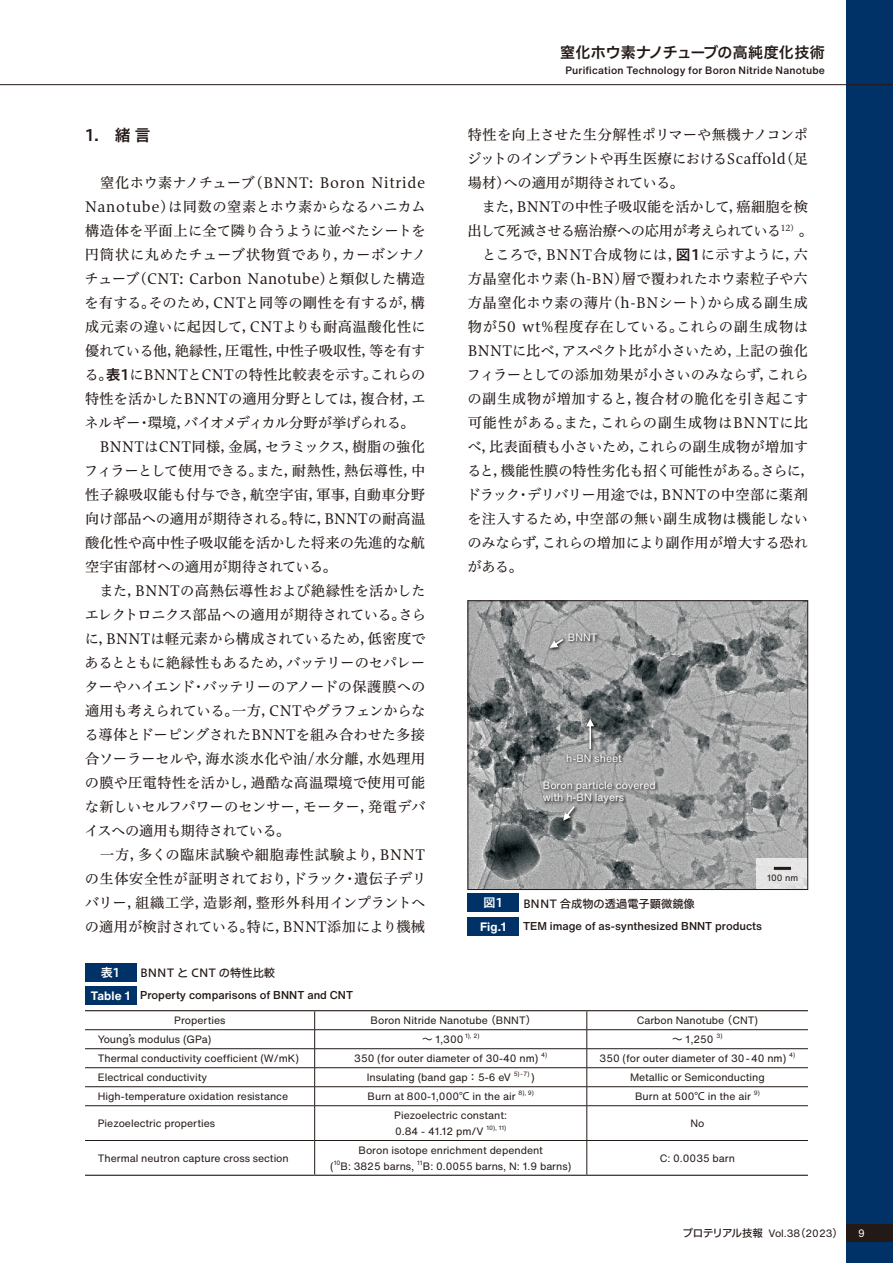
<style>
.page{position:relative;width:893px;height:1263px;background:#fff}
.page>*{position:absolute;margin:0;border:0;box-sizing:border-box;transform-origin:0 0}
.t1{font:15.75px "Hiragino UD Sans F Std N W6";color:#231916}
.t2{font:15px "Hiragino UD Sans F Std N W6";letter-spacing:.005em;color:#231916}
.t3{font:14.25px/24px "Hiragino UD Serif Std N W4";letter-spacing:.005em;color:#231916}
.t4{font:700 12px "Helvetica Now Text";color:#fff}
.t5{font:12px "Hiragino UD Sans F Std N W6";color:#fff}
.t6{font:500 11.25px "Helvetica Now Text";color:#231916}
.t7{font:11.25px "Hiragino UD Sans F Std N W5";color:#231916}
.t8{font:10.5px/15.8px "Helvetica Now Text";color:#231916}
.t9{font:10.5px/12px "Helvetica Now Text";color:#fff}
.t10{font:500 10.5px "Helvetica Now Text";letter-spacing:.02em;color:#231916}
.t11{font:9px "Helvetica Now Text";color:#231916}
.t12{font:6.15px "Helvetica Now Text";color:#231916}
.s1{font-family:"Hiragino UD Sans F Std N W6"}
.s2{font-weight:700;font-size:12px;color:#fff}
.s3{font-family:"Hiragino UD Sans F Std N W4"}
.s4{font-family:"Hiragino UD Sans F Std N W5"}
</style>
<div class="page">
<div style="left:846px;top:85px;width:47px;height:1178px;background:#003267"></div>
<div style="left:846px;top:0;width:47px;height:85px;background:#003267"></div>
<hr style="left:0;top:84px;width:893px;height:1px;background:#231916">
<hr style="left:85px;top:1010px;width:230px;height:1px;background:#231916">
<hr style="left:315px;top:1010px;width:272px;height:1px;background:#231916">
<hr style="left:587px;top:1010px;width:221px;height:1px;background:#231916">
<hr style="left:85px;top:1175px;width:230px;height:1px;background:#231916">
<hr style="left:315px;top:1175px;width:272px;height:1px;background:#231916">
<hr style="left:587px;top:1175px;width:221px;height:1px;background:#231916">
<hr style="left:85px;top:1029px;width:230px;height:1px;background:#231916">
<hr style="left:315px;top:1029px;width:272px;height:1px;background:#231916">
<hr style="left:587px;top:1029px;width:221px;height:1px;background:#231916">
<hr style="left:85px;top:1048px;width:230px;height:1px;background:#231916">
<hr style="left:315px;top:1048px;width:272px;height:1px;background:#231916">
<hr style="left:587px;top:1048px;width:221px;height:1px;background:#231916">
<hr style="left:85px;top:1067px;width:230px;height:1px;background:#231916">
<hr style="left:315px;top:1067px;width:272px;height:1px;background:#231916">
<hr style="left:587px;top:1067px;width:221px;height:1px;background:#231916">
<hr style="left:85px;top:1086px;width:230px;height:1px;background:#231916">
<hr style="left:315px;top:1086px;width:272px;height:1px;background:#231916">
<svg style="left:314px;top:1011px;width:1px;height:94px"></svg>
<hr style="left:587px;top:1086px;width:221px;height:1px;background:#231916">
<svg style="left:587px;top:1011px;width:1px;height:94px"></svg>
<hr style="left:85px;top:1105px;width:230px;height:1px;background:#231916">
<hr style="left:315px;top:1105px;width:272px;height:1px;background:#231916">
<hr style="left:314px;top:1106px;width:1px;height:34px;background:#231916">
<hr style="left:587px;top:1105px;width:221px;height:1px;background:#231916">
<hr style="left:587px;top:1106px;width:1px;height:34px;background:#231916">
<hr style="left:85px;top:1140px;width:230px;height:1px;background:#231916">
<hr style="left:315px;top:1140px;width:272px;height:1px;background:#231916">
<hr style="left:314px;top:1141px;width:1px;height:34px;background:#231916">
<hr style="left:587px;top:1140px;width:221px;height:1px;background:#231916">
<hr style="left:587px;top:1141px;width:1px;height:34px;background:#231916">
<div style="left:85px;top:963px;width:51px;height:18px;background:#003267"></div>
<div style="left:85px;top:986px;width:51px;height:18px;background:#003267"></div>
<div style="left:468px;top:894px;width:51px;height:18px;background:#003267"></div>
<div style="left:468px;top:917px;width:51px;height:18px;background:#003267"></div>
<img style="left:470px;top:602px;width:336px;height:286px">
<div style="left:757px;top:858px;width:51px;height:31px;background:#e5e5e5"></div>
<hr style="left:774px;top:867px;width:17px;height:3px;background:#231916">
<img style="left:583px;top:715px;width:16px;height:35px">
<svg style="left:586px;top:718px;width:8px;height:31px"></svg>
<img style="left:560px;top:809px;width:20px;height:17px">
<svg style="left:563px;top:809px;width:12px;height:12px"></svg>
<img style="left:547px;top:636px;width:22px;height:17px">
<svg style="left:550px;top:639px;width:13px;height:9px"></svg>
<img style="left:565px;top:629px;width:37px;height:19px">
<img style="left:564px;top:750px;width:62px;height:20px">
<img style="left:540px;top:777px;width:120px;height:32px">
<div style="left:468px;top:600px;width:340px;height:290px;border:1px solid #231916"></div>
<div style="left:846px;top:1225px;width:47px;height:17px;background:#231916"></div>
<p class="t1" style="left:85px;top:123px;width:67px">1. 緒言</p>
<p class="t3" style="left:84px;top:170px;width:344px">　窒化ホウ素ナノチューブ（BNNT: Boron Nitride<br>Nanotube）は同数の窒素とホウ素からなるハニカム構造体を平面上に全て隣り合うように並べたシートを円筒状に丸めたチューブ状物質であり，カーボンナノチューブ（CNT: Carbon Nanotube）と類似した構造を有する。そのため，CNTと同等の剛性を有するが，構成元素の違いに起因して，CNTよりも耐高温酸化性に優れている他，絶縁性，圧電性，中性子吸収性，等を有する。<span class="s1">表1</span>にBNNTとCNTの特性比較表を示す。これらの特性を活かしたBNNTの適用分野としては，複合材，エネルギー・環境，バイオメディカル分野が挙げられる。　BNNTはCNT同様，金属，セラミックス，樹脂の強化フィラーとして使用できる。また，耐熱性，熱伝導性，中性子線吸収能も付与でき，航空宇宙，軍事，自動車分野向け部品への適用が期待される。特に，BNNTの耐高温酸化性や高中性子吸収能を活かした将来の先進的な航空宇宙部材への適用が期待されている。<br>　また，BNNTの高熱伝導性および絶縁性を活かしたエレクトロニクス部品への適用が期待されている。さらに，BNNTは軽元素から構成されているため，低密度であるとともに絶縁性もあるため，バッテリーのセパレーターやハイエンド・バッテリーのアノードの保護膜への適用も考えられている。一方，CNTやグラフェンからなる導体とドーピングされたBNNTを組み合わせた多接合ソーラーセルや，海水淡水化や油/水分離，水処理用の膜や圧電特性を活かし，過酷な高温環境で使用可能な新しいセルフパワーのセンサー，モーター，発電デバイスへの適用も期待されている。<br>　一方，多くの臨床試験や細胞毒性試験より，BNNTの生体安全性が証明されており，ドラック・遺伝子デリバリー，組織工学，造影剤，整形外科用インプラントへの適用が検討されている。特に，BNNT添加により機械</p>
<p class="t5" style="left:101px;top:963px;width:21px">表1</p>
<p class="t7" style="left:140px;top:964px;width:136px">BNNT と CNT の特性比較</p>
<p class="t6" style="left:91px;top:988px;width:264px"><span class="s2">Table 1</span> Property comparisons of BNNT and CNT</p>
<p class="t2" style="left:560px;top:41px;width:266px">窒化ホウ素ナノチューブの高純度化技術</p>
<p class="t10" style="left:565px;top:63px;width:261px">Purification Technology for Boron Nitride Nanotube</p>
<p class="t3" style="left:466px;top:122px;width:350px">特性を向上させた生分解性ポリマーや無機ナノコンポジットのインプラントや再生医療におけるScaffold（足場材）への適用が期待されている。<br>　また，BNNTの中性子吸収能を活かして，癌細胞を検出して死滅させる癌治療への応用が考えられている<sup>12）</sup>。　ところで，BNNT合成物には，<span class="s1">図1</span>に示すように，六方晶窒化ホウ素（h-BN）層で覆われたホウ素粒子や六方晶窒化ホウ素の薄片（h-BNシート）から成る副生成物が50 wt%程度存在している。これらの副生成物は<br>BNNTに比べ，アスペクト比が小さいため，上記の強化フィラーとしての添加効果が小さいのみならず，これらの副生成物が増加すると，複合材の脆化を引き起こす可能性がある。また，これらの副生成物はBNNTに比べ，比表面積も小さいため，これらの副生成物が増加すると，機能性膜の特性劣化も招く可能性がある。さらに，ドラック・デリバリー用途では，BNNTの中空部に薬剤を注入するため，中空部の無い副生成物は機能しないのみならず，これらの増加により副作用が増大する恐れがある。</p>
<p class="t9" style="left:568px;top:631px;width:31px">BNNT</p>
<p class="t9" style="left:566px;top:752px;width:57px">h-BN sheet</p>
<p class="t9" style="left:543px;top:780px;width:115px">Boron particle covered with h-BN layers</p>
<p class="t11" style="left:767px;top:872px;width:33px">100 nm</p>
<p class="t5" style="left:484px;top:894px;width:21px">図1</p>
<p class="t7" style="left:523px;top:895px;width:173px">BNNT 合成物の透過電子顕微鏡像</p>
<p class="t4" style="left:480px;top:918px;width:28px">Fig.1</p>
<p class="t6" style="left:523px;top:918px;width:240px">TEM image of as-synthesized BNNT products</p>
<p class="t8" style="left:174px;top:1013px;width:53px">Properties</p>
<p class="t8" style="left:371px;top:1013px;width:167px">Boron Nitride Nanotube <span class="s3">（</span>BNNT<span class="s3">）</span></p>
<p class="t8" style="left:637px;top:1013px;width:123px">Carbon Nanotube <span class="s3">（</span>CNT)</p>
<p class="t8" style="left:98px;top:1032px;width:115px">Young<span class="s3">ʼ</span>s modulus (GPa)</p>
<p class="t8" style="left:422px;top:1032px;width:43px"><span class="s3">～</span> 1,300</p>
<p class="t12" style="left:465px;top:1032px;width:16px">1), 2)</p>
<p class="t8" style="left:672px;top:1032px;width:43px"><span class="s3">～</span> 1,250</p>
<p class="t12" style="left:716px;top:1032px;width:7px">3)</p>
<p class="t8" style="left:98px;top:1051px;width:203px">Thermal conductivity coefficient (W/mK)</p>
<p class="t8" style="left:354px;top:1051px;width:186px">350 (for outer diameter of 30-40 nm)</p>
<p class="t12" style="left:541px;top:1051px;width:7px">4)</p>
<p class="t8" style="left:600px;top:1051px;width:188px">350 (for outer diameter of 30-40 nm)</p>
<p class="t12" style="left:789px;top:1051px;width:7px">4)</p>
<p class="t8" style="left:98px;top:1070px;width:111px">Electrical conductivity</p>
<p class="t8" style="left:367px;top:1070px;width:146px">Insulating (band gap<span class="s3">：</span>5-6 eV</p>
<p class="t12" style="left:514px;top:1070px;width:17px">5)-7)</p>
<p class="t8" style="left:531px;top:1070px;width:5px">)</p>
<p class="t8" style="left:630px;top:1070px;width:136px">Metallic or Semiconducting</p>
<p class="t8" style="left:98px;top:1089px;width:192px">High-temperature oxidation resistance</p>
<p class="t8" style="left:368px;top:1089px;width:149px">Burn at 800-1,000<span class="s3">℃</span> in the air</p>
<p class="t12" style="left:518px;top:1089px;width:17px">8), 9)</p>
<p class="t8" style="left:635px;top:1089px;width:117px">Burn at 500<span class="s3">℃</span> in the air</p>
<p class="t12" style="left:754px;top:1089px;width:7px">9)</p>
<p class="t8" style="left:98px;top:1115px;width:119px">Piezoelectric properties</p>
<p class="t8" style="left:394px;top:1108px;width:114px">Piezoelectric constant:<br>0.84 - 41.12 pm/V</p>
<p class="t8" style="left:690px;top:1115px;width:15px">No</p>
<p class="t12" style="left:486px;top:1123px;width:21px">10), 11)</p>
<p class="t8" style="left:98px;top:1150px;width:192px">Thermal neutron capture cross section</p>
<p class="t8" style="left:358px;top:1142px;width:186px">Boron isotope enrichment dependent</p>
<p class="t8" style="left:330px;top:1158px;width:5px">(</p>
<p class="t12" style="left:334px;top:1158px;width:8px">10</p>
<p class="t8" style="left:340px;top:1158px;width:75px">B: 3825 barns,</p>
<p class="t12" style="left:417px;top:1158px;width:7px">11</p>
<p class="t8" style="left:423px;top:1158px;width:150px">B: 0.0055 barns, N: 1.9 barns)</p>
<p class="t8" style="left:660px;top:1150px;width:77px">C: 0.0035 barn</p>
<p class="t8" style="left:683px;top:1225px;width:162px"><span class="s4">プロテリアル技報</span> Vol.38<span class="s3">（</span>2023<span class="s3">）</span></p>
<p class="t9" style="left:858px;top:1227px;width:8px">9</p>
</div>
